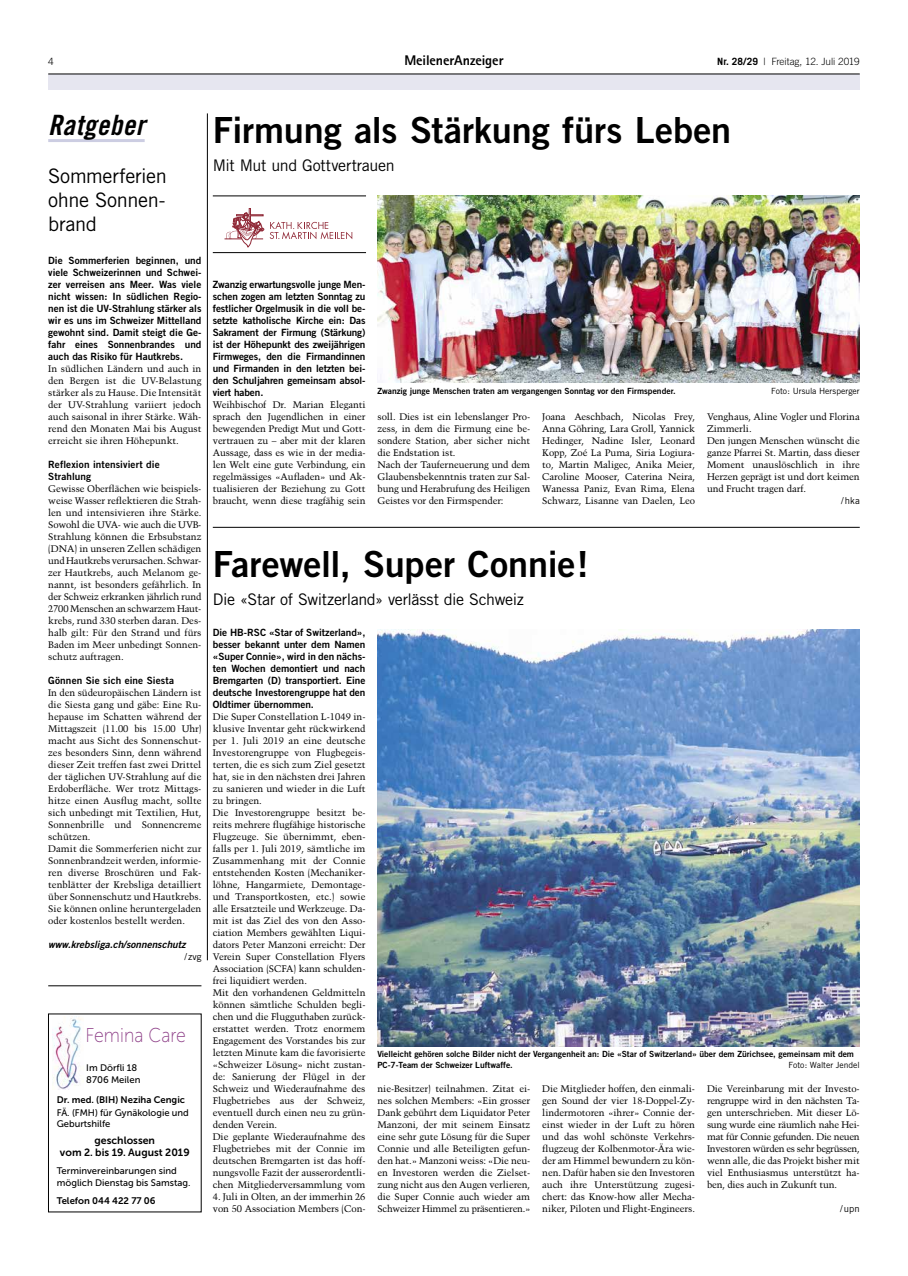
<style>
.page{position:relative;width:908px;height:1276px;background:#fff}
.page>*{position:absolute;margin:0;border:0;box-sizing:border-box;transform-origin:0 0}
.t1{font:36px "Trade Gothic Bold Two";letter-spacing:-.005em;color:#000}
.t2{font:28px "Trade Gothic Bold Cond Twenty Obl";letter-spacing:.02em;color:#000}
.t3{font:20px/24px "Trade Gothic";letter-spacing:-.02em;color:#000;text-align:justify}
.t4{font:20px "Museo Sans 100";letter-spacing:.005em;color:#8e4088;scale:.88 1}
.t5{font:16px "Trade Gothic";letter-spacing:-.02em;color:#000}
.t6{font:800 14px "Rotis Sans Serif";letter-spacing:-.005em;color:#000}
.t7{font:10.5px/12px "Museo Sans 700";color:#000;text-align:center}
.t8{font:10px/12px "Trade Gothic Bold Two";color:#000;text-align:justify}
.t9{font:300 10px "Trade Gothic";letter-spacing:-.015em;color:#000}
.t10{font:italic 10px "Trade Gothic Bold Two";color:#000}
.t11{font:9.5px/12px "Trump Mediaeval";letter-spacing:-.01em;color:#000;text-align:justify}
.t12{font:9.5px/12px "Museo Sans 500";color:#000}
.t13{font:9.5px "Museo Sans 700";color:#000}
.t14{font:9.5px "Trade Gothic";color:#000}
.t15{font:8.5px/10.2px "Trade Gothic Bold Two";color:#000}
.t16{font:8.5px "Trade Gothic";color:#000}
.s1{font-weight:700}
</style>
<div class="page">
<div style="left:48px;top:74px;width:811px;height:15px;background:#e6e6f0"></div>
<hr style="left:48px;top:74px;width:811px;height:1px;background:#000">
<hr style="left:207px;top:113px;width:1px;height:847px;background:#000">
<hr style="left:48px;top:139px;width:97px;height:3px;background:#cccde2">
<img style="left:377px;top:196px;width:482px;height:187px">
<img style="left:377px;top:629px;width:482px;height:417px">
<hr style="left:213px;top:527px;width:646px;height:1px;background:#000">
<hr style="left:48px;top:985px;width:153px;height:1px;background:#000">
<svg style="left:224px;top:208px;width:128px;height:39px"></svg>
<hr style="left:213px;top:196px;width:153px;height:1px;background:#000">
<hr style="left:213px;top:252px;width:153px;height:1px;background:#000">
<img style="left:52px;top:1016px;width:30px;height:73px">
<p class="t9" style="left:48px;top:56px;width:7px">4</p>
<h3 class="t6" style="left:404px;top:52px;width:101px">MeilenerAnzeiger</h3>
<p class="t9" style="left:717px;top:56px;width:144px"><span class="s1">Nr. 28/29</span> | Freitag, 12. Juli 2019</p>
<h2 class="t2" style="left:48px;top:108px;width:98px">Ratgeber</h2>
<h3 class="t3" style="left:48px;top:163px;width:120px">Sommerferien ohne Sonnen&shy;brand</h3>
<p class="t8" style="left:48px;top:254px;width:155px">Die Sommerferien beginnen, und viele Schweizerinnen und Schwei&shy;zer verreisen ans Meer. Was viele nicht wissen: In südlichen Regio&shy;nen ist die UV-Strahlung stärker als wir es uns im Schweizer Mittelland gewohnt sind. Damit steigt die Ge&shy;fahr eines Sonnenbrandes und auch das Risiko für Hautkrebs.</p>
<p class="t11" style="left:48px;top:363px;width:155px">In südlichen Ländern und auch in den Bergen ist die UV-Belastung stärker als zu Hause. Die Intensität der UV-Strahlung variiert jedoch auch saisonal in ihrer Stärke. Wäh&shy;rend den Monaten Mai bis August erreicht sie ihren Höhepunkt.</p>
<p class="t8" style="left:48px;top:458px;width:113px">Reflexion intensiviert die<br>Strahlung</p>
<p class="t11" style="left:48px;top:483px;width:155px">Gewisse Oberflächen wie beispiels&shy;weise Wasser reflektieren die Strah&shy;len und intensivieren ihre Stärke.<br>Sowohl die UVA- wie auch die UVB-Strahlung können die Erbsubstanz (DNA) in unseren Zellen schädigen und Hautkrebs verursachen. Schwar&shy;zer Hautkrebs, auch Melanom ge&shy;nannt, ist besonders gefährlich. In der Schweiz erkranken jährlich rund 2700 Menschen an schwarzem Haut&shy;krebs, rund 330 sterben daran. Des&shy;halb gilt: Für den Strand und fürs Baden im Meer unbedingt Sonnen&shy;schutz auftragen.</p>
<p class="t8" style="left:48px;top:674px;width:127px">Gönnen Sie sich eine Siesta</p>
<p class="t11" style="left:48px;top:687px;width:155px;text-align:left">In den südeuropäischen Ländern ist die Siesta gang und gäbe: Eine Ru&shy;hepause im Schatten während der Mittagszeit (11.00 bis 15.00 Uhr) macht aus Sicht des Sonnenschut&shy;zes besonders Sinn, denn während dieser Zeit treffen fast zwei Drittel der täglichen UV-Strahlung auf die Erdoberfläche. Wer trotz Mittags&shy;hitze einen Ausflug macht, sollte sich unbedingt mit Textilien, Hut, Sonnenbrille und Sonnencreme schützen.<br>Damit die Sommerferien nicht zur Sonnenbrandzeit werden, informie&shy;ren diverse Broschüren und Fak&shy;tenblätter der Krebsliga detailliert über Sonnenschutz und Hautkrebs.<br>Sie können online heruntergeladen oder kostenlos bestellt werden.</p>
<p class="t10" style="left:48px;top:938px;width:139px">www.krebsliga.ch/sonnenschutz</p>
<p class="t14" style="left:184px;top:951px;width:19px">/ zvg</p>
<h3 class="t4" style="left:85px;top:1025px;width:116px">Femina Care</h3>
<p class="t12" style="left:86px;top:1062px;width:56px">Im Dörfli 18<br>8706 Meilen</p>
<p class="t13" style="left:57px;top:1094px;width:130px">Dr. med. (BIH) Neziha Cengic</p>
<p class="t12" style="left:57px;top:1106px;width:134px;line-height:11.4px">FÄ. (FMH) für Gynäkologie und<br>Geburtshilfe</p>
<p class="t7" style="left:60px;top:1134px;width:131px">geschlossen<br>vom 2. bis 19. August 2019</p>
<p class="t12" style="left:57px;top:1164px;width:135px">Terminvereinbarungen sind möglich Dienstag bis Samstag.</p>
<p class="t13" style="left:57px;top:1195px;width:100px">Telefon 044 422 77 06</p>
<h1 class="t1" style="left:213px;top:107px;width:520px">Firmung als Stärkung fürs Leben</h1>
<h3 class="t5" style="left:213px;top:156px;width:183px">Mit Mut und Gottvertrauen</h3>
<p class="t8" style="left:213px;top:278px;width:154px">Zwanzig erwartungsvolle junge Men&shy;schen zogen am letzten Sonntag zu festlicher Orgelmusik in die voll be&shy;setzte katholische Kirche ein: Das Sakrament der Firmung (Stärkung) ist der Höhepunkt des zweijährigen Firmweges, den die Firmandinnen und Firmanden in den letzten bei&shy;den Schuljahren gemeinsam absol&shy;viert haben.</p>
<p class="t11" style="left:213px;top:399px;width:154px">Weihbischof Dr. Marian Eleganti sprach den Jugendlichen in einer bewegenden Predigt Mut und Gott&shy;vertrauen zu – aber mit der klaren Aussage, dass es wie in der media&shy;len Welt eine gute Verbindung, ein regelmässiges «Aufladen» und Ak&shy;tualisieren der Beziehung zu Gott braucht, wenn diese tragfähig sein</p>
<p class="t11" style="left:377px;top:411px;width:154px;text-align:left">soll. Dies ist ein lebenslanger Pro&shy;zess, in dem die Firmung eine be&shy;sondere Station, aber sicher nicht die Endstation ist.<br>Nach der Tauferneuerung und dem<br>Glaubensbekenntnis traten zur Sal&shy;bung und Herabrufung des Heiligen<br>Geistes vor den Firmspender:</p>
<p class="t11" style="left:542px;top:411px;width:154px">Joana Aeschbach, Nicolas Frey, Anna Göhring, Lara Groll, Yannick Hedinger, Nadine Isler, Leonard Kopp, Zoé La Puma, Siria Logiura&shy;to, Martin Maligec, Anika Meier, Caroline Mooser, Caterina Neira, Wanessa Paniz, Evan Rima, Elena Schwarz, Lisanne van Daelen, Leo</p>
<p class="t11" style="left:706px;top:411px;width:154px;text-align:left">Venghaus, Aline Vogler und Florina<br>Zimmerli.<br>Den jungen Menschen wünscht die ganze Pfarrei St. Martin, dass dieser<br>Moment unauslöschlich in ihre<br>Herzen geprägt ist und dort keimen und Frucht tragen darf.</p>
<p class="t15" style="left:377px;top:386px;width:299px">Zwanzig junge Menschen traten am vergangengen Sonntag vor den Firmspender.</p>
<p class="t16" style="left:771px;top:386px;width:90px">Foto: Ursula Hersperger</p>
<p class="t14" style="left:840px;top:495px;width:20px">/hka</p>
<h1 class="t1" style="left:213px;top:541px;width:377px">Farewell, Super Connie!</h1>
<h3 class="t5" style="left:213px;top:590px;width:312px">Die «Star of Switzerland» verlässt die Schweiz</h3>
<p class="t8" style="left:213px;top:626px;width:154px">Die HB-RSC «Star of Switzerland», besser bekannt unter dem Namen «Super Connie», wird in den nächs&shy;ten Wochen demontiert und nach Bremgarten (D) transportiert. Eine deutsche Investorengruppe hat den Oldtimer übernommen.</p>
<p class="t11" style="left:213px;top:711px;width:154px;text-align:left">Die Super Constellation L-1049 in&shy;klusive Inventar geht rückwirkend per 1. Juli 2019 an eine deutsche<br>Investorengruppe von Flugbegeis&shy;terten, die es sich zum Ziel gesetzt hat, sie in den nächsten drei Jahren zu sanieren und wieder in die Luft zu bringen.<br>Die Investorengruppe besitzt be&shy;reits mehrere flugfähige historische<br>Flugzeuge. Sie übernimmt, eben&shy;falls per 1. Juli 2019, sämtliche im<br>Zusammenhang mit der Connie entstehenden Kosten (Mechaniker&shy;löhne, Hangarmiete, Demontage&shy;und Transportkosten, etc.) sowie alle Ersatzteile und Werkzeuge. Da&shy;mit ist das Ziel des von den Asso&shy;ciation Members gewählten Liqui&shy;dators Peter Manzoni erreicht: Der<br>Verein Super Constellation Flyers<br>Association (SCFA) kann schulden&shy;frei liquidiert werden.<br>Mit den vorhandenen Geldmitteln können sämtliche Schulden begli&shy;chen und die Flugguthaben zurück&shy;erstattet werden. Trotz enormem<br>Engagement des Vorstandes bis zur letzten Minute kam die favorisierte «Schweizer Lösung» nicht zustan&shy;de: Sanierung der Flügel in der<br>Schweiz und Wiederaufnahme des<br>Flugbetriebes aus der Schweiz, eventuell durch einen neu zu grün&shy;denden Verein.<br>Die geplante Wiederaufnahme des<br>Flugbetriebes mit der Connie im deutschen Bremgarten ist das hoff&shy;nungsvolle Fazit der ausserordentli&shy;chen Mitgliederversammlung vom</p>
<p class="t11" style="left:213px;top:1191px;width:154px">4. Juli in Olten, an der immerhin 26 von 50 Association Members (Con-</p>
<p class="t15" style="left:377px;top:1049px;width:478px">Vielleicht gehören solche Bilder nicht der Vergangenheit an: Die «Star of Switzerland» über dem Zürichsee, gemeinsam mit dem<br>PC-7-Team der Schweizer Luftwaffe.</p>
<p class="t16" style="left:788px;top:1059px;width:73px">Foto: Walter Jendel</p>
<p class="t11" style="left:377px;top:1082px;width:154px">nie-Besitzer) teilnahmen. Zitat ei&shy;nes solchen Members: «Ein grosser Dank gebührt dem Liquidator Peter Manzoni, der mit seinem Einsatz eine sehr gute Lösung für die Super Connie und alle Beteiligten gefun&shy;den hat.» Manzoni weiss: «Die neu&shy;en Investoren werden die Zielset&shy;zung nicht aus den Augen verlieren, die Super Connie auch wieder am Schweizer Himmel zu präsentieren.»</p>
<p class="t11" style="left:542px;top:1083px;width:154px">Die Mitglieder hoffen, den einmali&shy;gen Sound der vier 18-Doppel-Zy&shy;lindermotoren «ihrer» Connie der&shy;einst wieder in der Luft zu hören und das wohl schönste Verkehrs&shy;flugzeug der Kolbenmotor-Ära wie&shy;der am Himmel bewundern zu kön&shy;nen. Dafür haben sie den Investoren auch ihre Unterstützung zugesi&shy;chert: das Know-how aller Mecha&shy;niker, Piloten und Flight-Engineers.</p>
<p class="t11" style="left:706px;top:1083px;width:154px">Die Vereinbarung mit der Investo&shy;rengruppe wird in den nächsten Ta&shy;gen unterschrieben. Mit dieser Lö&shy;sung wurde eine räumlich nahe Hei&shy;mat für Connie gefunden. Die neuen Investoren würden es sehr begrüssen, wenn alle, die das Projekt bisher mit viel Enthusiasmus unterstützt ha&shy;ben, dies auch in Zukunft tun.</p>
<p class="t14" style="left:839px;top:1203px;width:21px">/upn</p>
</div>
